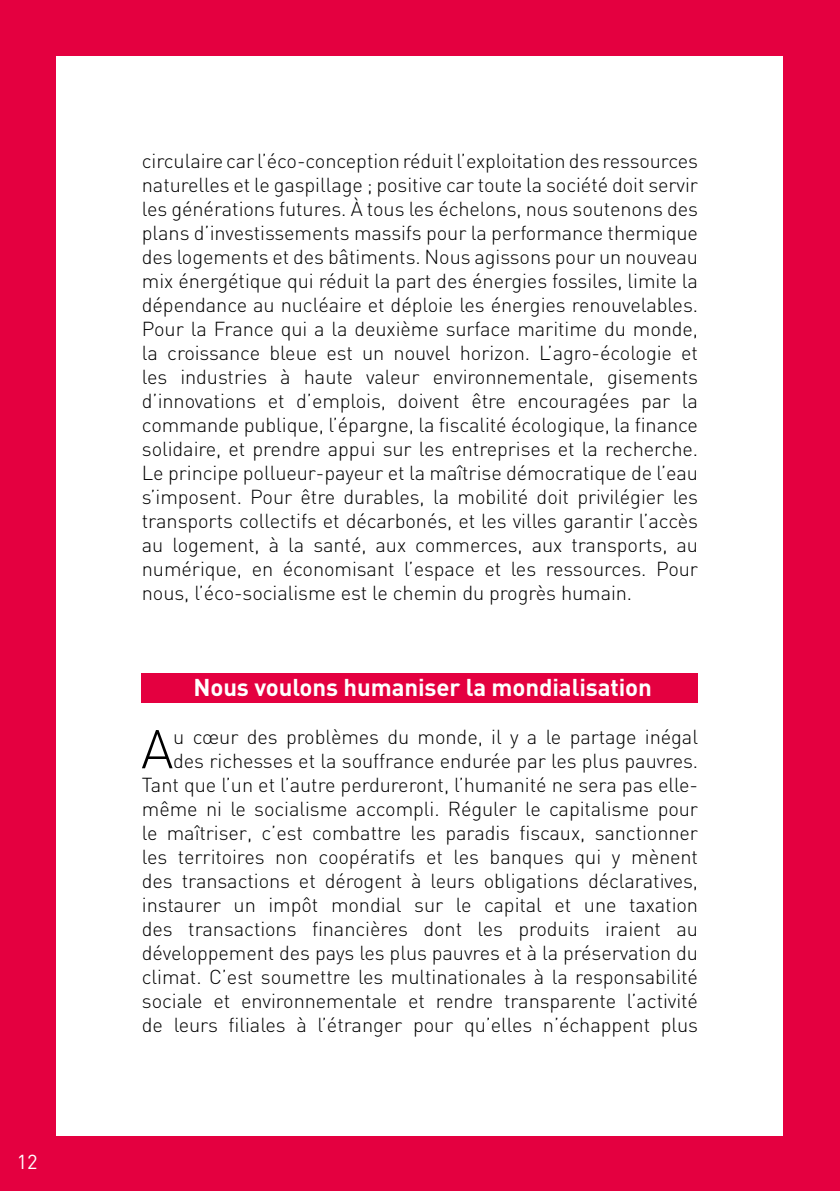
<style>
.page{position:relative;width:840px;height:1191px;background:#fff}
.page>*{position:absolute;margin:0;border:0;box-sizing:border-box;transform-origin:0 0}
.t1{font:300 53.8px "DIN";color:#000}
.t2{font:700 24px "DIN";letter-spacing:-.005em;color:#fff}
.t3{font:300 20px/24px "DIN";letter-spacing:-.005em;color:#000;text-align:justify}
.t4{font:20px "DIN";color:#fff}
</style>
<div class="page">
<div style="left:0;top:0;width:839px;height:1191px;background:#e40040"></div>
<div style="left:57px;top:57px;width:725px;height:1079px;background:#fff"></div>
<div style="left:141px;top:673px;width:556px;height:30px;background:#e40040"></div>
<p class="t4" style="left:17px;top:1149px;width:22px">12</p>
<p class="t3" style="left:142px;top:149px;width:557px">circulaire car l’éco-conception réduit l’exploitation des ressources naturelles et le gaspillage ; positive car toute la société doit servir les générations futures. À tous les échelons, nous soutenons des plans d’investissements massifs pour la performance thermique des logements et des bâtiments. Nous agissons pour un nouveau mix énergétique qui réduit la part des énergies fossiles, limite la dépendance au nucléaire et déploie les énergies renouvelables.<br>Pour la France qui a la deuxième surface maritime du monde, la croissance bleue est un nouvel horizon. L’agro-écologie et les industries à haute valeur environnementale, gisements d’innovations et d’emplois, doivent être encouragées par la commande publique, l’épargne, la fiscalité écologique, la finance solidaire, et prendre appui sur les entreprises et la recherche.<br>Le principe pollueur-payeur et la maîtrise démocratique de l’eau s’imposent. Pour être durables, la mobilité doit privilégier les transports collectifs et décarbonés, et les villes garantir l’accès au logement, à la santé, aux commerces, aux transports, au numérique, en économisant l’espace et les ressources. Pour nous, l’éco-socialisme est le chemin du progrès humain.</p>
<p class="t2" style="left:193px;top:672px;width:460px">Nous voulons humaniser la mondialisation</p>
<p class="t3" style="left:142px;top:725px;width:557px;text-align:right">u cœur des problèmes du monde, il y a le partage inégal des richesses et la souffrance endurée par les plus pauvres.<br>Tant que l’un et l’autre perdureront, l’humanité ne sera pas elle&shy;même ni le socialisme accompli. Réguler le capitalisme pour le maîtriser, c’est combattre les paradis fiscaux, sanctionner les territoires non coopératifs et les banques qui y mènent des transactions et dérogent à leurs obligations déclaratives, instaurer un impôt mondial sur le capital et une taxation des transactions financières dont les produits iraient au développement des pays les plus pauvres et à la préservation du climat. C’est soumettre les multinationales à la responsabilité sociale et environnementale et rendre transparente l’activité de leurs filiales à l’étranger pour qu’elles n’échappent plus</p>
<h1 class="t1" style="left:141px;top:716px;width:34px">A</h1>
</div>
